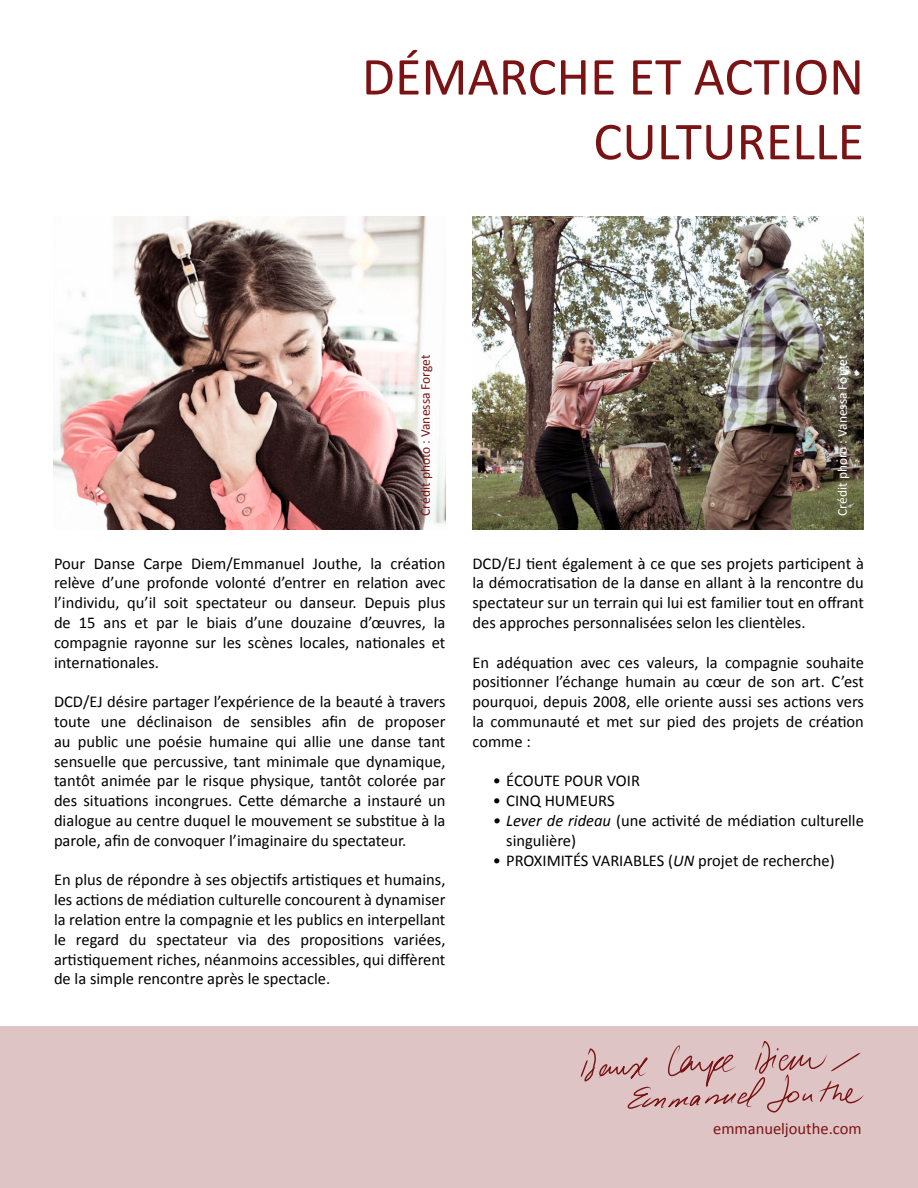
<style>
.page{position:relative;width:918px;height:1188px;background:#fff}
.page>*{position:absolute;margin:0;border:0;box-sizing:border-box;transform-origin:0 0}
.t1{font:54px/64.8px "Calibri";color:#7b1315;text-align:right}
.t2{font:16.5px/19.8px "Calibri";color:#000;text-align:justify}
.t3{font:16.5px "Calibri";color:#7b1315}
.t4{font:13.5px "Calibri";color:#7b1315}
.t5{font:13.5px "Calibri";color:#fff}
.s1{font-style:italic}
</style>
<div class="page">
<div style="left:0;top:1026px;width:918px;height:162px;background:#dec4c5"></div>
<svg style="left:581px;top:1041px;width:283px;height:72px"></svg>
<img style="left:53px;top:216px;width:392px;height:313px">
<img style="left:472px;top:216px;width:392px;height:313px">
<h1 class="t1" style="left:362px;top:42px;width:504px">DÉMARCHE ET ACTION<br>CULTURELLE</h1>
<p class="t4" style="left:417px;top:516px;width:163px;rotate:-90deg">Crédit photo : Vanessa Forget</p>
<p class="t5" style="left:834px;top:516px;width:163px;rotate:-90deg">Crédit phoro : Vanessa Forget</p>
<p class="t2" style="left:54px;top:552px;width:393px">Pour Danse Carpe Diem/Emmanuel Jouthe, la création relève d’une profonde volonté d’entrer en relation avec l’individu, qu’il soit spectateur ou danseur. Depuis plus de 15 ans et par le biais d’une douzaine d’œuvres, la compagnie rayonne sur les scènes locales, nationales et internationales.</p>
<p class="t2" style="left:54px;top:691px;width:393px">DCD/EJ désire partager l’expérience de la beauté à travers toute une déclinaison de sensibles afin de proposer au public une poésie humaine qui allie une danse tant sensuelle que percussive, tant minimale que dynamique, tantôt animée par le risque physique, tantôt colorée par des situations incongrues. Cette démarche a instauré un dialogue au centre duquel le mouvement se substitue à la parole, afin de convoquer l’imaginaire du spectateur.</p>
<p class="t2" style="left:54px;top:869px;width:393px">En plus de répondre à ses objectifs artistiques et humains, les actions de médiation culturelle concourent à dynamiser la relation entre la compagnie et les publics en interpellant le regard du spectateur via des propositions variées, artistiquement riches, néanmoins accessibles, qui diffèrent de la simple rencontre après le spectacle.</p>
<p class="t2" style="left:473px;top:552px;width:393px">DCD/EJ tient également à ce que ses projets participent à la démocratisation de la danse en allant à la rencontre du spectateur sur un terrain qui lui est familier tout en offrant des approches personnalisées selon les clientèles.</p>
<p class="t2" style="left:473px;top:651px;width:393px">En adéquation avec ces valeurs, la compagnie souhaite positionner l’échange humain au cœur de son art. C’est pourquoi, depuis 2008, elle oriente aussi ses actions vers la communauté et met sur pied des projets de création comme :</p>
<p class="t2" style="left:493px;top:770px;width:149px">• ÉCOUTE POUR VOIR</p>
<p class="t2" style="left:493px;top:790px;width:123px">• CINQ HUMEURS</p>
<p class="t2" style="left:506px;top:810px;width:359px;text-indent:-13px"><span class="s1">• Lever de rideau</span> (une activité de médiation culturelle singulière)</p>
<p class="t2" style="left:493px;top:849px;width:344px">• PROXIMITÉS VARIABLES (<span class="s1">UN</span> projet de recherche)</p>
<p class="t3" style="left:713px;top:1118px;width:150px">emmanueljouthe.com</p>
</div>
